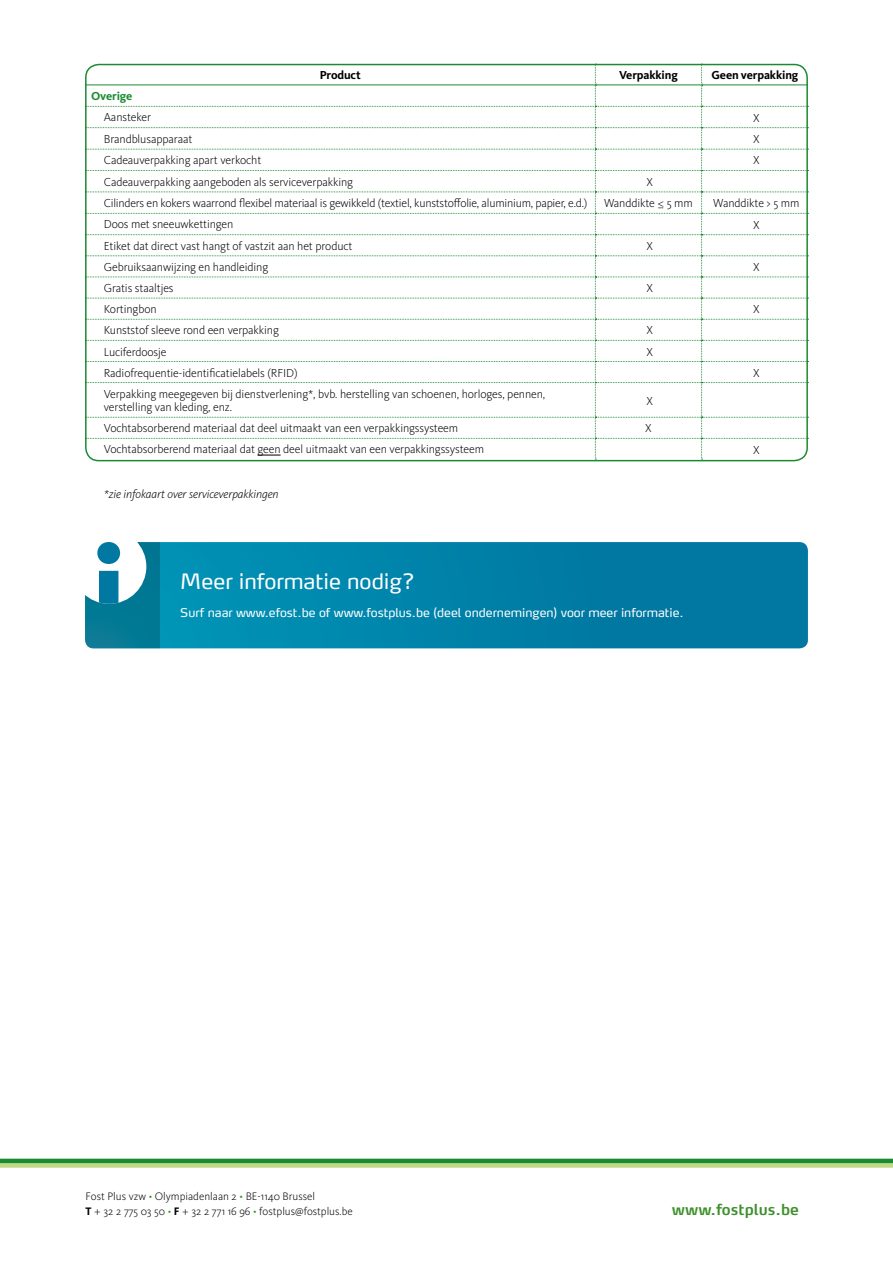
<style>
.page{position:relative;width:893px;height:1263px;background:#fff}
.page>*{position:absolute;margin:0;border:0;box-sizing:border-box;transform-origin:0 0}
.t1{font:21px "Max Pro";color:#fff}
.t2{font:600 15px "Max Pro";color:#3f902d}
.t3{font:300 12px/13.5px "Kievit Pro";letter-spacing:-.01em;color:#000}
.t4{font:12px "Max Pro";color:#fff}
.t5{font:italic 300 12px "Kievit Pro";letter-spacing:-.01em;color:#000}
.t6{font:700 12px "Kievit Pro";letter-spacing:-.01em;color:#000}
.t7{font:700 12px "Kievit Pro";letter-spacing:-.01em;color:#1b8b32}
.t8{font:300 11.25px/15px "Kievit Pro";color:#000}
.s1{color:#3f902d}
.s2{font-weight:700}
</style>
<div class="page">
<div style="left:0;top:1163px;width:893px;height:5px;background:#bed883"></div>
<hr style="left:0;top:1159px;width:893px;height:4px;background:#1b8b32">
<svg style="left:159px;top:542px;width:649px;height:106px;background:#0081a8"></svg>
<div style="left:85px;top:542px;width:74px;height:106px;background:linear-gradient(to right,#097b96,#007893)"></div>
<div style="left:72px;top:529px;width:74px;height:75px;background:#fff;border-radius:50%"></div>
<svg style="left:97px;top:542px;width:23px;height:62px"></svg>
<svg style="left:85px;top:64px;width:723px;height:396px"></svg>
<div style="left:85px;top:64px;width:723px;height:397px;border:2px solid #1b8b32;border-radius:13px"></div>
<p class="t6" style="left:320px;top:68px;width:43px">Product</p>
<p class="t6" style="left:619px;top:67px;width:60px">Verpakking</p>
<p class="t6" style="left:712px;top:67px;width:88px">Geen verpakking</p>
<p class="t7" style="left:91px;top:89px;width:43px">Overige</p>
<p class="t3" style="left:104px;top:111px;width:49px">Aansteker</p>
<p class="t3" style="left:753px;top:111px;width:8px">X</p>
<p class="t3" style="left:104px;top:132px;width:90px">Brandblusapparaat</p>
<p class="t3" style="left:753px;top:132px;width:8px">X</p>
<p class="t3" style="left:104px;top:153px;width:159px">Cadeauverpakking apart verkocht</p>
<p class="t3" style="left:753px;top:154px;width:8px">X</p>
<p class="t3" style="left:104px;top:175px;width:251px">Cadeauverpakking aangeboden als serviceverpakking</p>
<p class="t3" style="left:646px;top:175px;width:8px">X</p>
<p class="t3" style="left:104px;top:196px;width:485px">Cilinders en kokers waarrond flexibel materiaal is gewikkeld (textiel, kunststoffolie, aluminium, papier, e.d.)</p>
<p class="t3" style="left:604px;top:196px;width:90px">Wanddikte ≤ 5 mm</p>
<p class="t3" style="left:713px;top:196px;width:88px">Wanddikte &gt; 5 mm</p>
<p class="t3" style="left:104px;top:218px;width:131px">Doos met sneeuwkettingen</p>
<p class="t3" style="left:753px;top:218px;width:8px">X</p>
<p class="t3" style="left:104px;top:239px;width:250px">Etiket dat direct vast hangt of vastzit aan het product</p>
<p class="t3" style="left:646px;top:239px;width:8px">X</p>
<p class="t3" style="left:104px;top:260px;width:166px">Gebruiksaanwijzing en handleiding</p>
<p class="t3" style="left:753px;top:260px;width:8px">X</p>
<p class="t3" style="left:104px;top:281px;width:71px">Gratis staaltjes</p>
<p class="t3" style="left:646px;top:281px;width:8px">X</p>
<p class="t3" style="left:104px;top:302px;width:54px">Kortingbon</p>
<p class="t3" style="left:753px;top:302px;width:8px">X</p>
<p class="t3" style="left:104px;top:323px;width:177px">Kunststof sleeve rond een verpakking</p>
<p class="t3" style="left:646px;top:323px;width:8px">X</p>
<p class="t3" style="left:104px;top:345px;width:64px">Luciferdoosje</p>
<p class="t3" style="left:646px;top:345px;width:8px">X</p>
<p class="t3" style="left:104px;top:366px;width:195px">Radiofrequentie-identificatielabels (RFID)</p>
<p class="t3" style="left:753px;top:366px;width:8px">X</p>
<p class="t3" style="left:104px;top:387px;width:443px">Verpakking meegegeven bij dienstverlening*, bvb. herstelling van schoenen, horloges, pennen, verstelling van kleding, enz.</p>
<p class="t3" style="left:646px;top:394px;width:8px">X</p>
<p class="t3" style="left:104px;top:421px;width:356px">Vochtabsorberend materiaal dat deel uitmaakt van een verpakkingssysteem</p>
<p class="t3" style="left:645px;top:421px;width:8px">X</p>
<p class="t3" style="left:104px;top:443px;width:382px">Vochtabsorberend materiaal dat geen deel uitmaakt van een verpakkingssysteem</p>
<p class="t3" style="left:753px;top:443px;width:8px">X</p>
<p class="t5" style="left:104px;top:487px;width:176px">*zie infokaart over serviceverpakkingen</p>
<h1 class="t1" style="left:180px;top:568px;width:236px">Meer informatie nodig?</h1>
<p class="t4" style="left:180px;top:605px;width:505px">Surf naar www.efost.be of www.fostplus.be (deel ondernemingen) voor meer informatie.</p>
<p class="t8" style="left:86px;top:1189px;width:269px">Fost Plus vzw <span class="s1">•</span> Olympiadenlaan 2 <span class="s1">•</span> BE-1140 Brussel<br><span class="s2">T</span> + 32 2 775 03 50 <span class="s1">•</span> <span class="s2">F</span> + 32 2 771 16 96 <span class="s1">•</span> fostplus@fostplus.be</p>
<p class="t2" style="left:672px;top:1200px;width:129px">www.fostplus.be</p>
</div>
